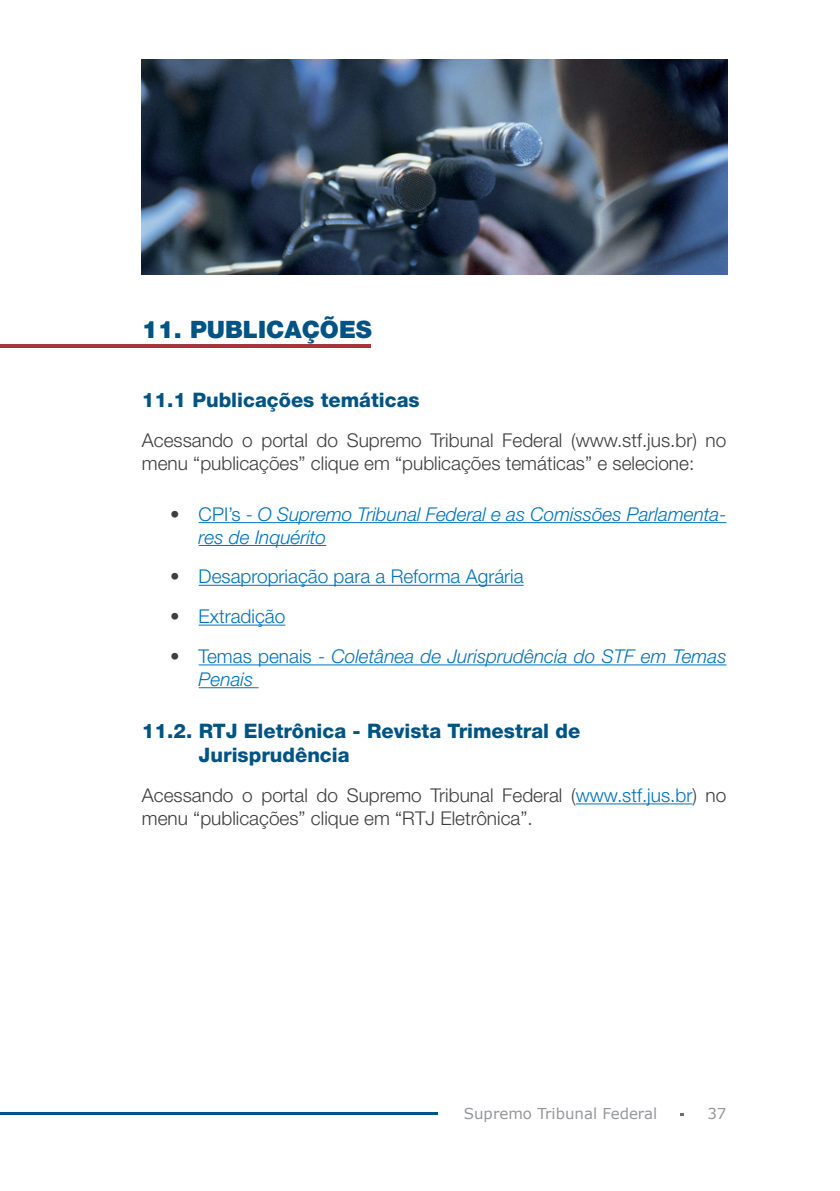
<style>
.page{position:relative;width:840px;height:1191px;background:#fff}
.page>*{position:absolute;margin:0;border:0;box-sizing:border-box;transform-origin:0 0}
.t1{font:900 24px "Helvetica Neue LT Std";color:#005383}
.t2{font:800 20px/24px "Helvetica Neue LT Std";color:#005383}
.t3{font:300 19px/22.8px "Helvetica Neue LT Std";color:#3e3e3f}
.t4{font:italic 300 19px/22.8px "Helvetica Neue LT Std";color:#0072bc}
.t5{font:300 19px "Helvetica Neue LT Std";color:#0072bc}
.t6{font:15px "Verdana";color:#95979a}
.s1{font-style:normal;color:#3e3e3f}
.s2{font-style:normal}
.s3{color:#3e3e3f}
.s4{color:#0072bc}
</style>
<div class="page">
<hr style="left:0;top:1112px;width:437px;height:2px;background:#005383">
<hr style="left:198px;top:522px;width:528px;height:1px;background:#0072bc">
<hr style="left:198px;top:545px;width:128px;height:1px;background:#0072bc">
<hr style="left:198px;top:585px;width:325px;height:1px;background:#0072bc">
<hr style="left:198px;top:624px;width:87px;height:1px;background:#0072bc">
<hr style="left:198px;top:664px;width:528px;height:1px;background:#0072bc">
<hr style="left:198px;top:687px;width:60px;height:1px;background:#0072bc">
<hr style="left:575px;top:803px;width:117px;height:1px;background:#0072bc">
<hr style="left:0;top:345px;width:370px;height:3px;background:#a6353e">
<img style="left:142px;top:59px;width:585px;height:215px">
<p class="t1" style="left:142px;top:315px;width:231px">11. PUBLICAÇÕES</p>
<p class="t2" style="left:142px;top:388px;width:279px">11.1 Publicações temáticas</p>
<p class="t3" style="left:142px;top:428px;width:585px">Acessando o portal do Supremo Tribunal Federal (www.stf.jus.br) no menu “publicações” clique em “publicações temáticas” e selecione:</p>
<p class="t4" style="left:198px;top:502px;width:529px;text-indent:-28px"><span class="s1">•</span> <span class="s2">CPI’s -</span> O Supremo Tribunal Federal e as Comissões Parlamenta&shy;res de Inquérito</p>
<p class="t5" style="left:170px;top:565px;width:354px"><span class="s3">•</span> Desapropriação para a Reforma Agrária</p>
<p class="t5" style="left:170px;top:605px;width:116px"><span class="s3">•</span> Extradição</p>
<p class="t4" style="left:198px;top:644px;width:529px;text-indent:-28px"><span class="s1">•</span> <span class="s2">Temas penais -</span> Coletânea de Jurisprudência do STF em Temas<br>Penais</p>
<p class="t2" style="left:198px;top:719px;width:383px;text-indent:-57px">11.2. RTJ Eletrônica - Revista Trimestral de<br>Jurisprudência</p>
<p class="t3" style="left:142px;top:783px;width:585px">Acessando o portal do Supremo Tribunal Federal (<span class="s4">www.stf.jus.br</span>) no menu “publicações” clique em “RTJ Eletrônica”.</p>
<p class="t6" style="left:463px;top:1103px;width:195px">Supremo Tribunal Federal</p>
<p class="t6" style="left:707px;top:1103px;width:21px">37</p>
</div>
